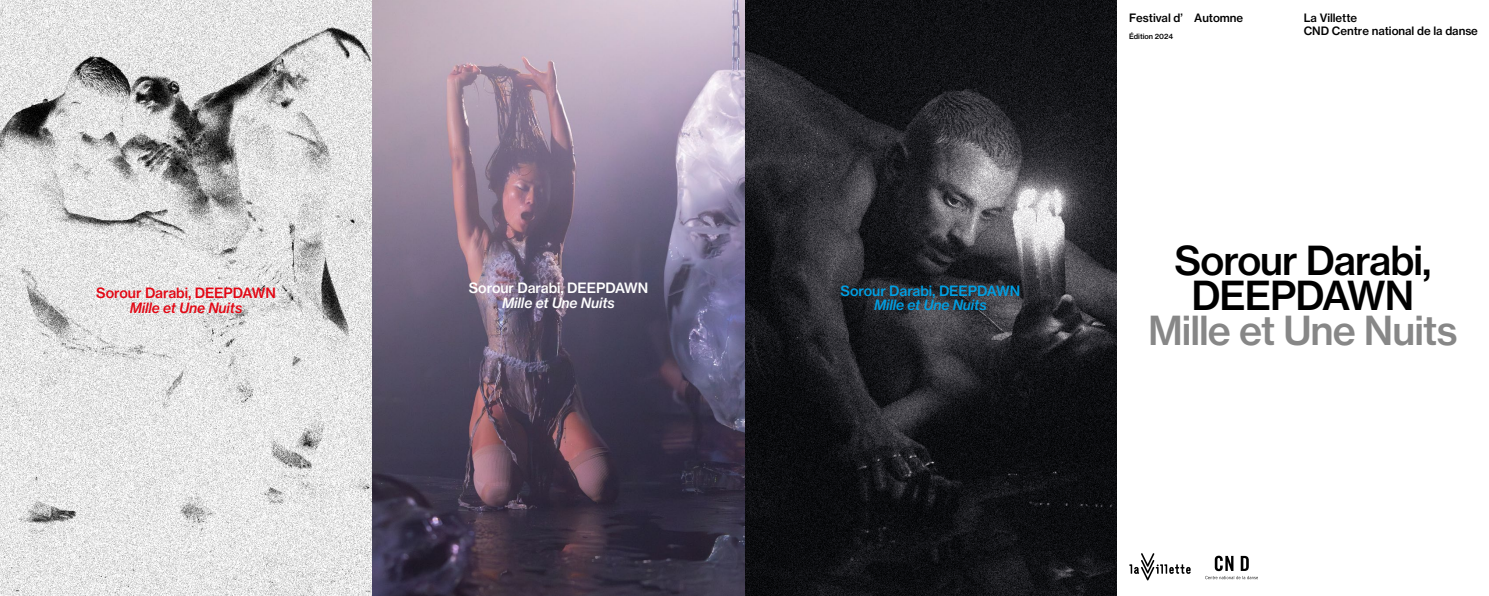
<style>
.page{position:relative;width:1489px;height:596px;background:#fff}
.page>*{position:absolute;margin:0;border:0;box-sizing:border-box;transform-origin:0 0}
.t1{font:39.38px/35px "N Haas Grotesk TX Pro 65 Md";letter-spacing:-.025em;color:#000;text-align:center}
.t2{font:39.38px "N Haas Grotesk TX Pro 65 Md";letter-spacing:-.025em;color:#878787}
.t3{font:14px "N Haas Grotesk TX Pro 65 Md";letter-spacing:-.005em;color:#e30613}
.t4{font:14px "N Haas Grotesk TX Pro 65 Md";letter-spacing:-.005em;color:#fff}
.t5{font:14px "N Haas Grotesk TX Pro 65 Md";letter-spacing:-.005em;color:#009fe3}
.t6{font:14px "N Haas Grotesk TX Pro 66 Md It";letter-spacing:-.005em;color:#e30613}
.t7{font:14px "N Haas Grotesk TX Pro 66 Md It";letter-spacing:-.005em;color:#fff}
.t8{font:14px "N Haas Grotesk TX Pro 66 Md It";letter-spacing:-.005em;color:#009fe3}
.t9{font:11.38px/12.4px "N Haas Grotesk TX Pro 65 Md";letter-spacing:-.005em;color:#000}
.t10{font:7.17px "N Haas Grotesk TX Pro 65 Md";color:#000}
</style>
<div class="page">
<img style="left:372px;top:0;width:744px;height:595px">
<svg style="left:0;top:0;width:372px;height:595px"></svg>
<svg style="left:1129px;top:553px;width:61px;height:27px"></svg>
<svg style="left:1205px;top:555px;width:52px;height:24px"></svg>
<p class="t3" style="left:96px;top:284px;width:181px">Sorour Darabi, DEEPDAWN</p>
<p class="t6" style="left:130px;top:299px;width:114px">Mille et Une Nuits</p>
<p class="t4" style="left:469px;top:279px;width:181px">Sorour Darabi, DEEPDAWN</p>
<p class="t7" style="left:502px;top:294px;width:114px">Mille et Une Nuits</p>
<p class="t5" style="left:840px;top:281px;width:181px">Sorour Darabi, DEEPDAWN</p>
<p class="t8" style="left:874px;top:296px;width:114px">Mille et Une Nuits</p>
<p class="t9" style="left:1129px;top:12px;width:116px">Festival d’ Automne</p>
<p class="t10" style="left:1129px;top:31px;width:45px">Édition 2024</p>
<p class="t9" style="left:1303px;top:12px;width:176px">La Villette<br>CND Centre national de la danse</p>
<h1 class="t1" style="left:1174px;top:243px;width:258px">Sorour Darabi,<br>DEEPDAWN</h1>
<h1 class="t2" style="left:1147px;top:306px;width:311px">Mille et Une Nuits</h1>
</div>
